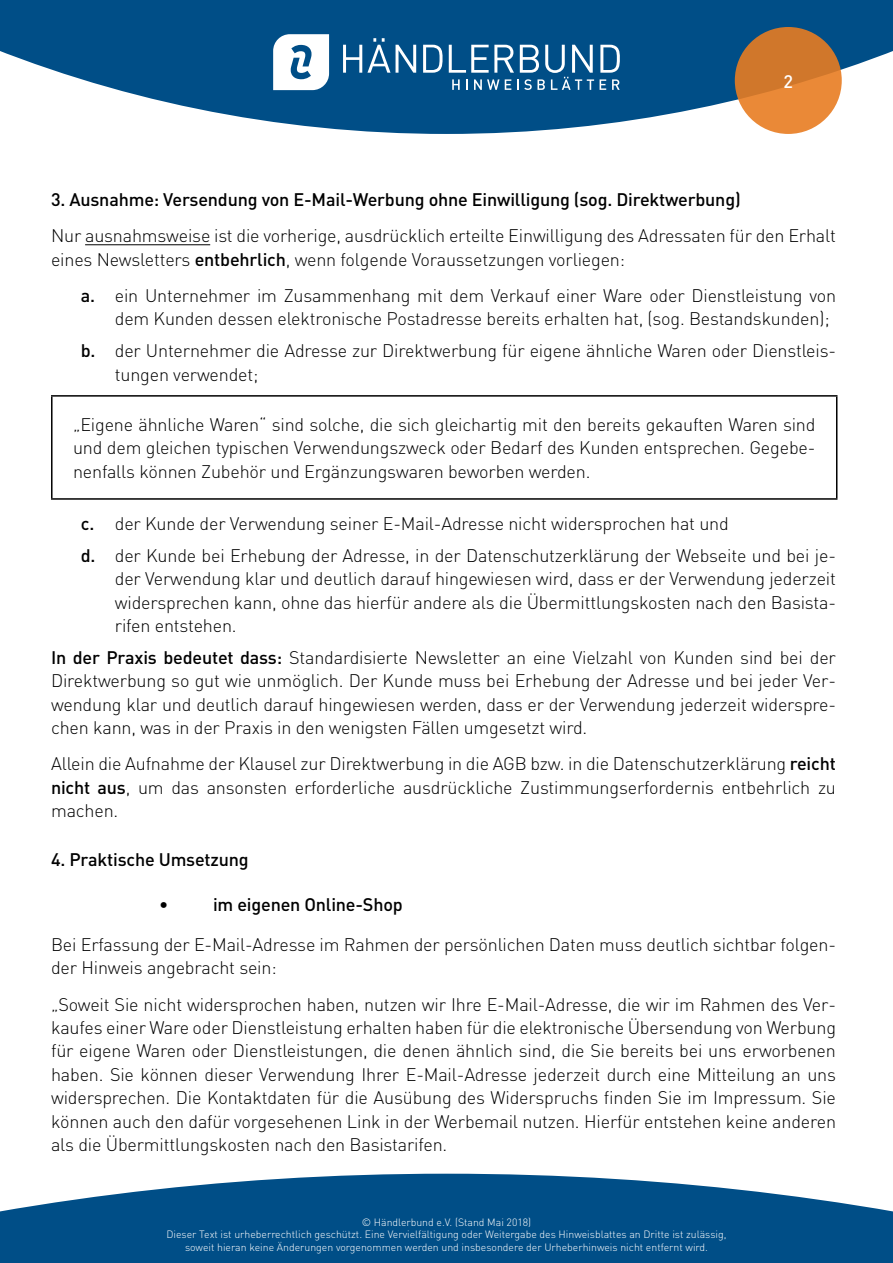
<style>
.page{position:relative;width:893px;height:1263px;background:#fff}
.page>*{position:absolute;margin:0;border:0;box-sizing:border-box;transform-origin:0 0}
.t1{font:300 18px/23.4px "DIN Pro";letter-spacing:-.01em;color:#000}
.t2{font:500 18px "DIN Pro";letter-spacing:-.01em;color:#000}
.t3{font:500 18px "DIN Pro";color:#fff}
.t4{font:500 15px "DIN Pro";color:#fff}
.t5{font:300 10.5px/12.6px "DIN Pro";color:#fff;text-align:center}
.s1{font-weight:500}
</style>
<div class="page">
<svg style="left:0;top:0;width:893px;height:134px;fill:#004e87"></svg>
<svg style="left:735px;top:27px;width:107px;height:107px;background:#da7f31"></svg>
<svg style="left:343px;top:38px;width:47px;height:35px"></svg>
<svg style="left:396px;top:45px;width:20px;height:28px"></svg>
<svg style="left:423px;top:45px;width:20px;height:28px"></svg>
<svg style="left:600px;top:45px;width:20px;height:28px"></svg>
<svg style="left:449px;top:45px;width:145px;height:45px"></svg>
<svg style="left:600px;top:79px;width:6px;height:11px"></svg>
<svg style="left:612px;top:79px;width:8px;height:11px"></svg>
<svg style="left:273px;top:34px;width:56px;height:56px"></svg>
<svg style="left:0;top:1174px;width:893px;height:89px;background:#226697"></svg>
<hr style="left:85px;top:244px;width:125px;height:1px;background:#000">
<hr style="left:51px;top:395px;width:786px;height:2px;background:#000">
<hr style="left:51px;top:397px;width:2px;height:101px;background:#000">
<hr style="left:836px;top:397px;width:1px;height:101px;background:#000">
<hr style="left:51px;top:498px;width:786px;height:2px;background:#000">
<p class="t3" style="left:783px;top:69px;width:11px">2</p>
<p class="t2" style="left:51px;top:187px;width:691px">3. Ausnahme: Versendung von E-Mail-Werbung ohne Einwilligung (sog. Direktwerbung)</p>
<p class="t1" style="left:51px;top:223px;width:786px">Nur ausnahmsweise ist die vorherige, ausdrücklich erteilte Einwilligung des Adressaten für den Erhalt eines Newsletters <span class="s1">entbehrlich</span>, wenn folgende Voraussetzungen vorliegen:</p>
<p class="t1" style="left:115px;top:283px;width:723px;text-indent:-34px"><span class="s1">a.</span> ein Unternehmer im Zusammenhang mit dem Verkauf einer Ware oder Dienstleistung von dem Kunden dessen elektronische Postadresse bereits erhalten hat, (sog. Bestandskunden);</p>
<p class="t1" style="left:115px;top:338px;width:723px;text-indent:-34px"><span class="s1">b.</span> der Unternehmer die Adresse zur Direktwerbung für eigene ähnliche Waren oder Dienstleis&shy;tungen verwendet;</p>
<p class="t1" style="left:73px;top:412px;width:744px;text-align:justify">„Eigene ähnliche Waren“ sind solche, die sich gleichartig mit den bereits gekauften Waren sind und dem gleichen typischen Verwendungszweck oder Bedarf des Kunden entsprechen. Gegebe&shy;nenfalls können Zubehör und Ergänzungswaren beworben werden.</p>
<p class="t1" style="left:81px;top:507px;width:757px;line-height:32px"><span class="s1">c.</span> der Kunde der Verwendung seiner E-Mail-Adresse nicht widersprochen hat und<br><span class="s1">d.</span> der Kunde bei Erhebung der Adresse, in der Datenschutzerklärung der Webseite und bei je-</p>
<p class="t1" style="left:115px;top:566px;width:723px;text-align:justify">der Verwendung klar und deutlich darauf hingewiesen wird, dass er der Verwendung jederzeit widersprechen kann, ohne das hierfür andere als die Übermittlungskosten nach den Basista&shy;rifen entstehen.</p>
<p class="t1" style="left:51px;top:645px;width:786px;text-align:justify"><span class="s1">In der Praxis bedeutet dass:</span> Standardisierte Newsletter an eine Vielzahl von Kunden sind bei der Direktwerbung so gut wie unmöglich. Der Kunde muss bei Erhebung der Adresse und bei jeder Ver&shy;wendung klar und deutlich darauf hingewiesen werden, dass er der Verwendung jederzeit widerspre&shy;chen kann, was in der Praxis in den wenigsten Fällen umgesetzt wird.</p>
<p class="t1" style="left:51px;top:751px;width:786px;text-align:justify">Allein die Aufnahme der Klausel zur Direktwerbung in die AGB bzw. in die Datenschutzerklärung <span class="s1">reicht nicht aus</span>, um das ansonsten erforderliche ausdrückliche Zustimmungserfordernis entbehrlich zu machen.</p>
<p class="t2" style="left:51px;top:847px;width:199px">4. Praktische Umsetzung</p>
<p class="t2" style="left:159px;top:892px;width:11px">•</p>
<p class="t2" style="left:213px;top:892px;width:191px">im eigenen Online-Shop</p>
<p class="t1" style="left:51px;top:932px;width:786px">Bei Erfassung der E-Mail-Adresse im Rahmen der persönlichen Daten muss deutlich sichtbar folgen&shy;der Hinweis angebracht sein:</p>
<p class="t1" style="left:51px;top:992px;width:786px;text-align:justify">„Soweit Sie nicht widersprochen haben, nutzen wir Ihre E-Mail-Adresse, die wir im Rahmen des Ver&shy;kaufes einer Ware oder Dienstleistung erhalten haben für die elektronische Übersendung von Werbung für eigene Waren oder Dienstleistungen, die denen ähnlich sind, die Sie bereits bei uns erworbenen haben. Sie können dieser Verwendung Ihrer E-Mail-Adresse jederzeit durch eine Mitteilung an uns widersprechen. Die Kontaktdaten für die Ausübung des Widerspruchs finden Sie im Impressum. Sie können auch den dafür vorgesehenen Link in der Werbemail nutzen. Hierfür entstehen keine anderen als die Übermittlungskosten nach den Basistarifen.</p>
<p class="t5" style="left:166px;top:1215px;width:562px">© Händlerbund e.V. (Stand Mai 2018)<br>Dieser Text ist urheberrechtlich geschützt. Eine Vervielfältigung oder Weitergabe des Hinweisblattes an Dritte ist zulässig, soweit hieran keine Änderungen vorgenommen werden und insbesondere der Urheberhinweis nicht entfernt wird.</p>
<p class="t4" style="left:371px;top:1225px;width:153px">www.haendlerbund.de</p>
</div>
